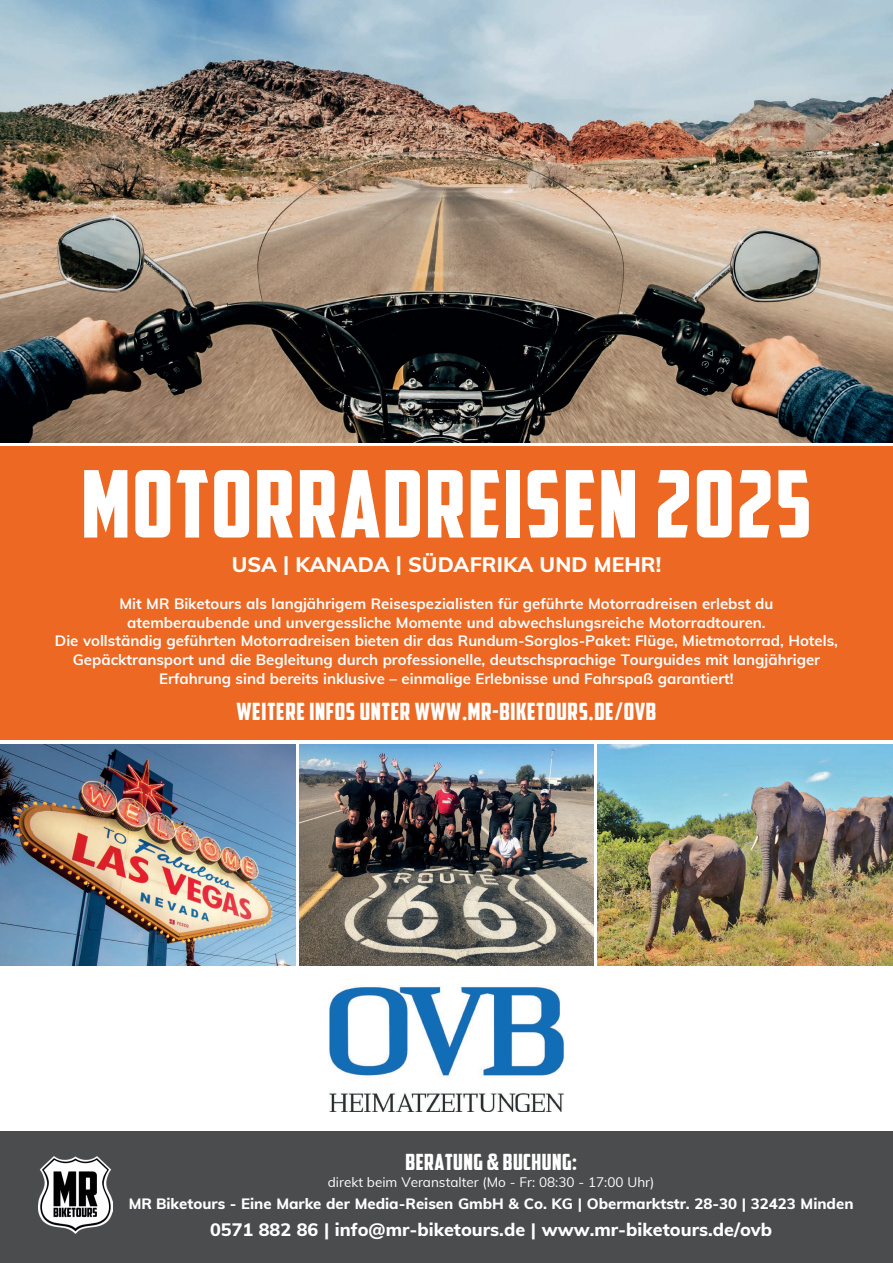
<style>
.page{position:relative;width:893px;height:1263px;background:#fff}
.page>*{position:absolute;margin:0;border:0;box-sizing:border-box;transform-origin:0 0}
.t1{font:93px "American Captain";letter-spacing:.025em;color:#fff}
.t2{font:24px "American Captain";letter-spacing:.025em;color:#fff}
.t3{font:22.5px "American Captain";letter-spacing:.02em;color:#fff}
.t4{font:800 21px "Muli";letter-spacing:.005em;color:#fff}
.t5{font:800 18px "Muli";color:#fff}
.t6{font:700 15px/18.8px "Muli";color:#fff;text-align:center}
.t7{font:800 15px "Muli";color:#fff}
.t8{font:13.5px "Muli";color:#fff}
</style>
<div class="page">
<img style="left:0;top:0;width:893px;height:442px">
<div style="left:0;top:446px;width:893px;height:294px;background:#ec6823"></div>
<img style="left:0;top:744px;width:296px;height:221px">
<img style="left:300px;top:744px;width:293px;height:221px">
<img style="left:597px;top:744px;width:296px;height:221px">
<div style="left:0;top:1131px;width:893px;height:132px;background:#4b4c4d"></div>
<img style="left:38px;top:1157px;width:74px;height:77px">
<img style="left:329px;top:985px;width:235px;height:126px">
<h1 class="t1" style="left:81px;top:448px;width:732px">MOTORRADREISEN 2025</h1>
<h3 class="t4" style="left:232px;top:549px;width:431px">USA | KANADA | SÜDAFRIKA UND MEHR!</h3>
<p class="t6" style="left:55px;top:593px;width:784px">Mit MR Biketours als langjährigem Reisespezialisten für geführte Motorradreisen erlebst du<br>atemberaubende und unvergessliche Momente und abwechslungsreiche Motorradtouren.<br>Die vollständig geführten Motorradreisen bieten dir das Rundum-Sorglos-Paket: Flüge, Mietmotorrad, Hotels, Gepäcktransport und die Begleitung durch professionelle, deutschsprachige Tourguides mit langjähriger Erfahrung sind bereits inklusive – einmalige Erlebnisse und Fahrspaß garantiert!</p>
<h2 class="t2" style="left:237px;top:697px;width:421px">WEITERE INFOS UNTER WWW.MR-BIKETOURS.DE/OVB</h2>
<h3 class="t3" style="left:405px;top:1149px;width:173px">BERATUNG &amp; BUCHUNG:</h3>
<p class="t8" style="left:328px;top:1172px;width:328px">direkt beim Veranstalter (Mo - Fr: 08:30 - 17:00 Uhr)</p>
<p class="t7" style="left:129px;top:1193px;width:726px">MR Biketours - Eine Marke der Media-Reisen GmbH &amp; Co. KG | Obermarktstr. 28-30 | 32423 Minden</p>
<p class="t5" style="left:210px;top:1217px;width:564px">0571 882 86 | info@mr-biketours.de | www.mr-biketours.de/ovb</p>
</div>
